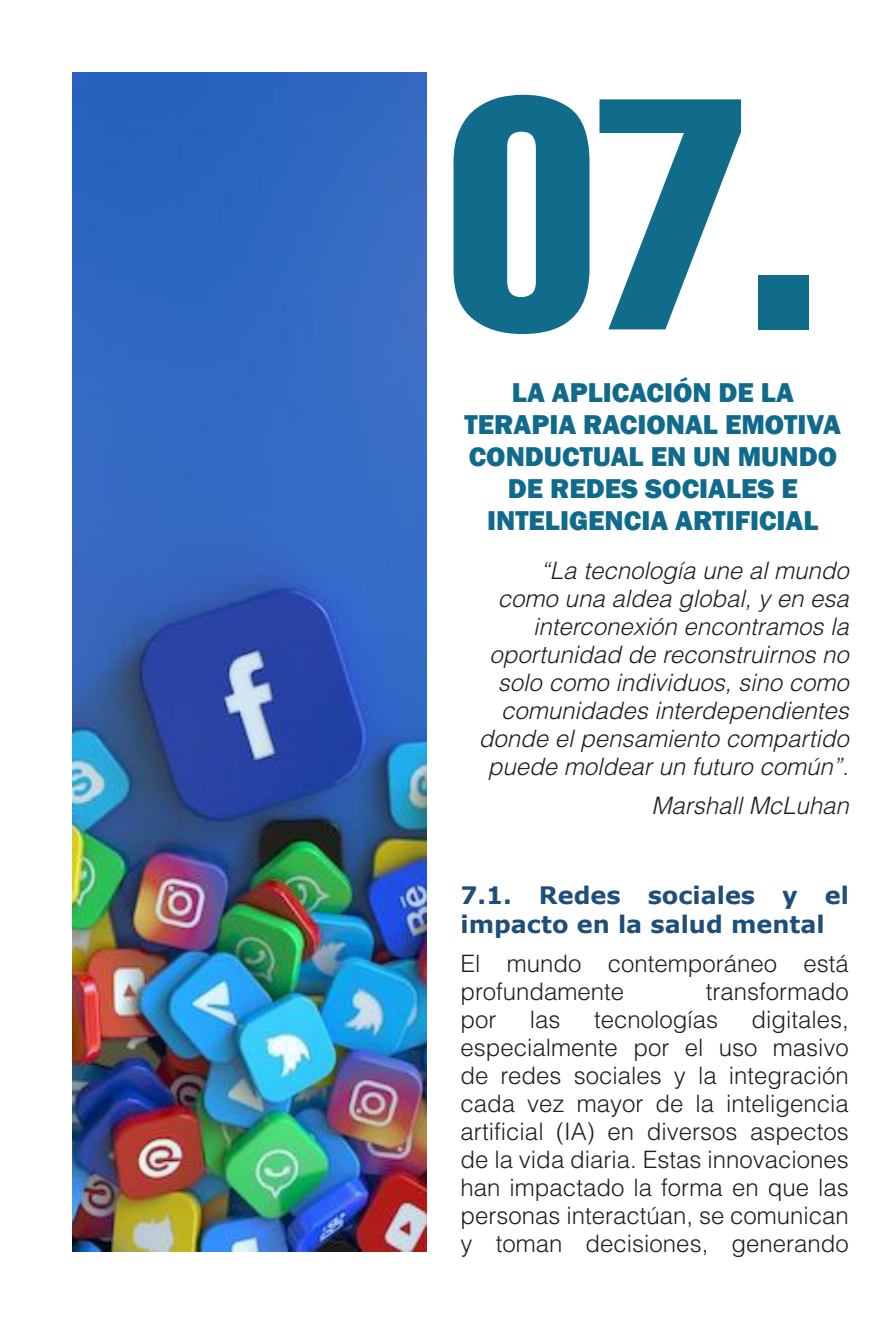
<style>
.page{position:relative;width:885px;height:1327px;background:#fff}
.page>*{position:absolute;margin:0;border:0;box-sizing:border-box;transform-origin:0 0}
.TEXTO_BIBLIOGRAFÍA{font:extra-condensed 322.8px "Helvetica LT";color:#106c8a}
.TEXTO{font:800 28px/32px "Franklin Gothic";color:#106a8b;text-align:center}
.TEXTO-2{font:300 24px/28px "Helvetica LT Std";color:#231f20}
.TEXTO-3{font:italic 300 24px/28px "Helvetica LT Std";color:#231f20;text-align:right}
.SUBTITULOS{font:700 24px/28px "Verdana";color:#1e4f7a}
</style>
<div class="page">
<img style="left:72px;top:72px;width:355px;height:1179px">
<p class="TEXTO_BIBLIOGRAFÍA" style="left:446px;top:10px;width:376px">07.</p>
<p class="TEXTO" style="left:464px;top:377px;width:378px">LA APLICACIÓN DE LA<br>TERAPIA RACIONAL EMOTIVA<br>CONDUCTUAL EN UN MUNDO<br>DE REDES SOCIALES E<br>INTELIGENCIA ARTIFICIAL</p>
<p class="TEXTO-3" style="left:479px;top:556px;width:371px">“La tecnología une al mundo como una aldea global, y en esa interconexión encontramos la oportunidad de reconstruirnos no solo como individuos, sino como comunidades interdependientes donde el pensamiento compartido puede moldear un futuro común”.</p>
<p class="TEXTO-3" style="left:651px;top:791px;width:199px">Marshall McLuhan</p>
<p class="SUBTITULOS" style="left:460px;top:881px;width:390px">7.1. Redes sociales y el impacto en la salud mental</p>
<p class="TEXTO-2" style="left:460px;top:948px;width:390px">El mundo contemporáneo está profundamente</p>
<p class="TEXTO-2" style="left:705px;top:976px;width:145px">transformado</p>
<p class="TEXTO-2" style="left:460px;top:1004px;width:390px;text-align:justify;text-indent:291px">digitales, especialmente por el uso masivo de redes sociales y la integración cada vez mayor de la inteligencia artificial (IA) en diversos aspectos de la vida diaria. Estas innovaciones han impactado la forma en que las personas interactúan, se comunican y toman decisiones, generando</p>
<p class="TEXTO-2" style="left:460px;top:1004px;width:37px">por</p>
<p class="TEXTO-2" style="left:530px;top:1004px;width:32px">las</p>
<p class="TEXTO-2" style="left:594px;top:1004px;width:126px">tecnologías</p>
</div>
